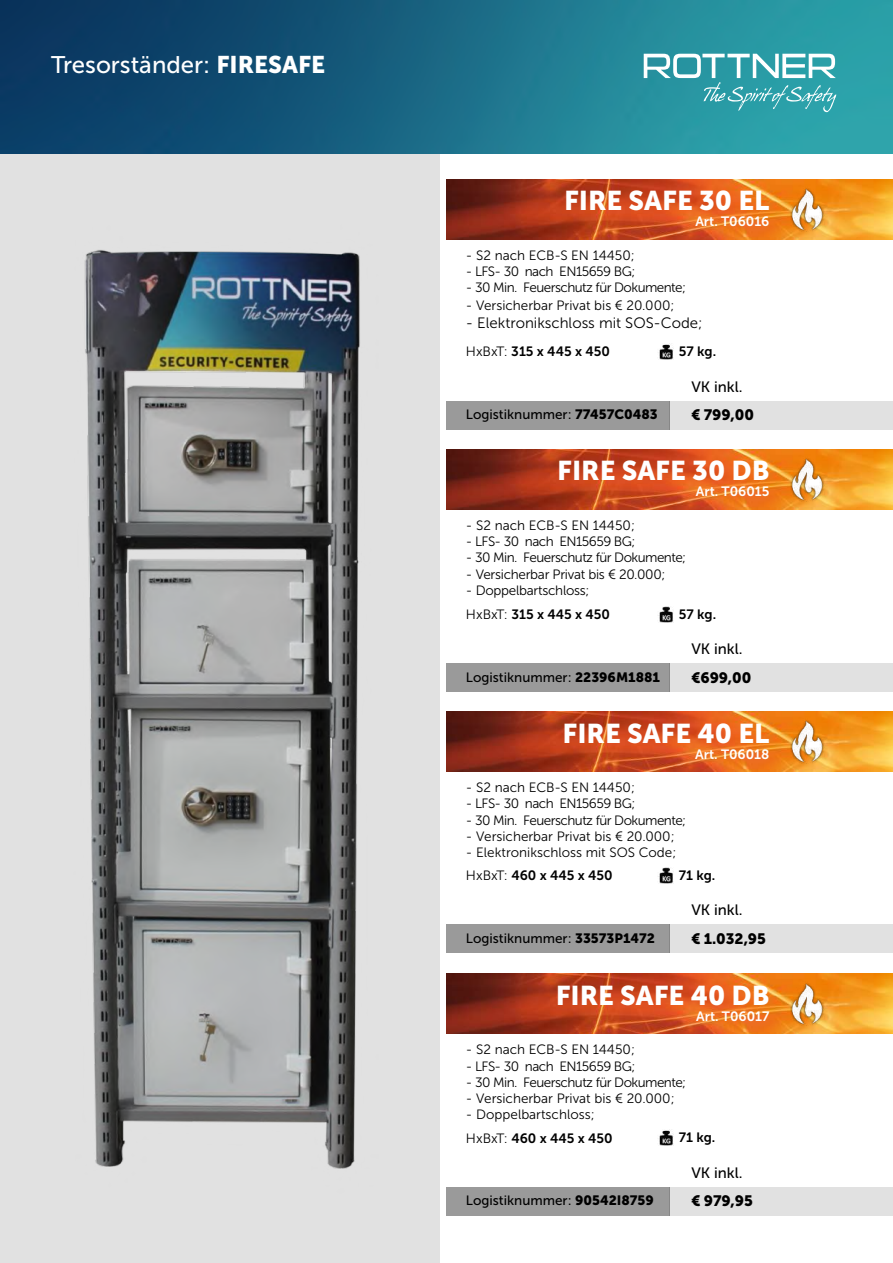
<style>
.page{position:relative;width:893px;height:1263px;background:#fff}
.page>*{position:absolute;margin:0;border:0;box-sizing:border-box;transform-origin:0 0}
.t1{font:27px "Museo Sans 900";color:#fff}
.t2{font:24px "Museo Sans 500";color:#fff}
.t3{font:15px "Museo Sans 300";color:#000}
.t4{font:15px "Museo Sans 900";color:#000}
.t5{font:15px "Museo Sans 500";color:#000}
.t6{font:13.5px "Museo Sans 300";color:#000}
.t7{font:13.5px "Museo Sans 300";letter-spacing:-.04em;color:#000}
.t8{font:13.5px "Museo Sans 500";color:#000}
.t9{font:13.5px "Museo Sans 700";color:#000}
.t10{font:13.5px "Museo Sans 300";letter-spacing:-.02em;color:#000}
.t11{font:13.5px "Museo Sans 700";color:#fff}
.s1{font-family:"Museo Sans 900"}
.s2{font-family:"Museo Sans 300"}
</style>
<div class="page">
<img style="left:446px;top:179px;width:447px;height:60px">
<img style="left:784px;top:187px;width:45px;height:44px">
<img style="left:659px;top:344px;width:14px;height:15px">
<div style="left:446px;top:401px;width:224px;height:28px;background:#9a9a9a"></div>
<div style="left:670px;top:401px;width:223px;height:28px;background:#e1e1e1"></div>
<img style="left:446px;top:449px;width:447px;height:60px">
<img style="left:784px;top:457px;width:45px;height:44px">
<img style="left:658px;top:606px;width:15px;height:16px">
<div style="left:446px;top:663px;width:224px;height:29px;background:#9a9a9a"></div>
<div style="left:670px;top:663px;width:223px;height:29px;background:#e1e1e1"></div>
<img style="left:446px;top:711px;width:447px;height:60px">
<img style="left:784px;top:719px;width:45px;height:44px">
<img style="left:658px;top:867px;width:15px;height:16px">
<div style="left:446px;top:924px;width:224px;height:29px;background:#9a9a9a"></div>
<div style="left:670px;top:924px;width:223px;height:29px;background:#e1e1e1"></div>
<img style="left:446px;top:974px;width:447px;height:60px">
<img style="left:784px;top:981px;width:45px;height:45px">
<img style="left:659px;top:1130px;width:14px;height:15px">
<div style="left:446px;top:1187px;width:224px;height:28px;background:#9a9a9a"></div>
<div style="left:670px;top:1187px;width:223px;height:28px;background:#e1e1e1"></div>
<div style="left:0;top:150px;width:439px;height:1113px;background:#e1e1e1"></div>
<img style="left:84px;top:250px;width:276px;height:919px">
<img style="left:0;top:0;width:893px;height:153px">
<svg style="left:644px;top:54px;width:192px;height:58px"></svg>
<h2 class="t2" style="left:51px;top:52px;width:276px">Tresorständer: <span class="s1">FIRESAFE</span></h2>
<h1 class="t1" style="left:564px;top:186px;width:207px">FIRE SAFE 30 EL</h1>
<p class="t6" style="left:466px;top:248px;width:170px">- S2 nach ECB-S EN 14450;</p>
<p class="t7" style="left:466px;top:264px;width:171px">- LFS- 30 nach EN15659 BG;</p>
<p class="t7" style="left:466px;top:280px;width:222px">- 30 Min. Feuerschutz für Dokumente;</p>
<p class="t6" style="left:466px;top:298px;width:210px">- Versicherbar Privat bis € 20.000;</p>
<p class="t3" style="left:466px;top:315px;width:238px">- Elektronikschloss mit SOS-Code;</p>
<p class="t9" style="left:466px;top:344px;width:146px"><span class="s2">HxBxT:</span> 315 x 445 x 450</p>
<p class="t9" style="left:679px;top:344px;width:39px">57 kg.</p>
<p class="t5" style="left:691px;top:378px;width:53px">VK inkl.</p>
<p class="t11" style="left:695px;top:214px;width:76px">Art. T06016</p>
<p class="t8" style="left:466px;top:407px;width:193px">Logistiknummer: <span class="s1">77457C0483</span></p>
<p class="t4" style="left:691px;top:407px;width:64px">€ 799,00</p>
<h1 class="t1" style="left:557px;top:456px;width:214px">FIRE SAFE 30 DB</h1>
<p class="t6" style="left:466px;top:518px;width:170px">- S2 nach ECB-S EN 14450;</p>
<p class="t7" style="left:466px;top:534px;width:171px">- LFS- 30 nach EN15659 BG;</p>
<p class="t7" style="left:466px;top:550px;width:222px">- 30 Min. Feuerschutz für Dokumente;</p>
<p class="t10" style="left:466px;top:567px;width:201px">- Versicherbar Privat bis € 20.000;</p>
<p class="t10" style="left:466px;top:583px;width:125px">- Doppelbartschloss;</p>
<p class="t9" style="left:466px;top:607px;width:146px"><span class="s2">HxBxT:</span> 315 x 445 x 450</p>
<p class="t9" style="left:679px;top:607px;width:39px">57 kg.</p>
<p class="t5" style="left:691px;top:641px;width:53px">VK inkl.</p>
<p class="t11" style="left:696px;top:484px;width:75px">Art. T06015</p>
<p class="t8" style="left:466px;top:670px;width:195px">Logistiknummer: <span class="s1">22396M1881</span></p>
<p class="t4" style="left:691px;top:669px;width:61px">€699,00</p>
<h1 class="t1" style="left:562px;top:718px;width:208px">FIRE SAFE 40 EL</h1>
<p class="t6" style="left:466px;top:780px;width:170px">- S2 nach ECB-S EN 14450;</p>
<p class="t7" style="left:466px;top:796px;width:171px">- LFS- 30 nach EN15659 BG;</p>
<p class="t7" style="left:466px;top:812px;width:222px">- 30 Min. Feuerschutz für Dokumente;</p>
<p class="t6" style="left:466px;top:829px;width:210px">- Versicherbar Privat bis € 20.000;</p>
<p class="t6" style="left:466px;top:845px;width:212px">- Elektronikschloss mit SOS Code;</p>
<p class="t9" style="left:466px;top:868px;width:148px"><span class="s2">HxBxT:</span> 460 x 445 x 450</p>
<p class="t9" style="left:679px;top:868px;width:38px">71 kg.</p>
<p class="t5" style="left:691px;top:902px;width:53px">VK inkl.</p>
<p class="t4" style="left:691px;top:930px;width:76px">€ 1.032,95</p>
<h1 class="t1" style="left:556px;top:980px;width:215px">FIRE SAFE 40 DB</h1>
<p class="t6" style="left:466px;top:1042px;width:170px">- S2 nach ECB-S EN 14450;</p>
<p class="t7" style="left:466px;top:1059px;width:171px">- LFS- 30 nach EN15659 BG;</p>
<p class="t7" style="left:466px;top:1075px;width:222px">- 30 Min. Feuerschutz für Dokumente;</p>
<p class="t6" style="left:466px;top:1091px;width:210px">- Versicherbar Privat bis € 20.000;</p>
<p class="t6" style="left:466px;top:1107px;width:130px">- Doppelbartschloss;</p>
<p class="t9" style="left:466px;top:1130px;width:148px"><span class="s2">HxBxT:</span> 460 x 445 x 450</p>
<p class="t9" style="left:679px;top:1130px;width:38px">71 kg.</p>
<p class="t5" style="left:691px;top:1164px;width:53px">VK inkl.</p>
<p class="t4" style="left:691px;top:1192px;width:63px">€ 979,95</p>
<p class="t11" style="left:695px;top:746px;width:76px">Art. T06018</p>
<p class="t8" style="left:466px;top:931px;width:190px">Logistiknummer: <span class="s1">33573P1472</span></p>
<p class="t11" style="left:696px;top:1009px;width:75px">Art. T06017</p>
<p class="t8" style="left:466px;top:1193px;width:189px">Logistiknummer: <span class="s1">90542I8759</span></p>
</div>
